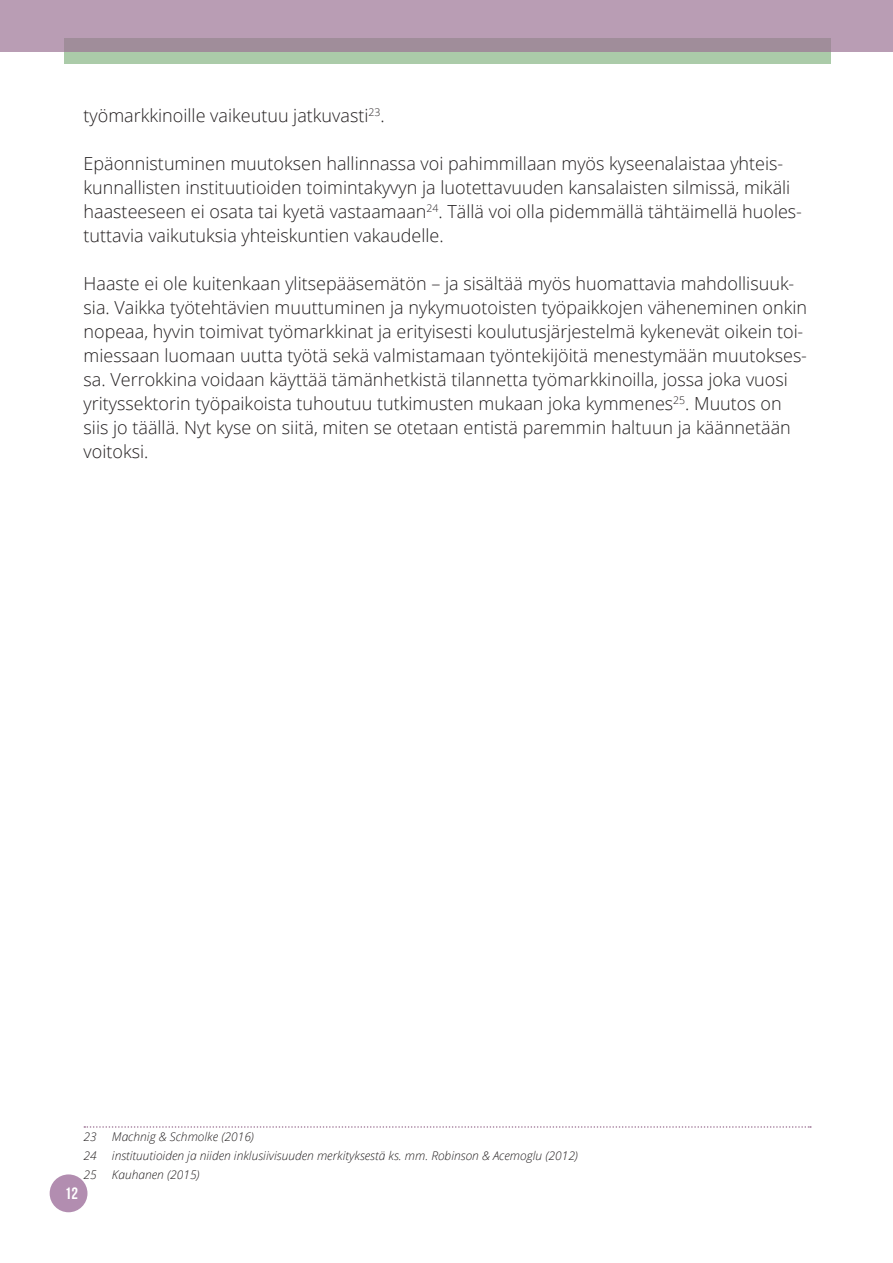
<style>
.page{position:relative;width:893px;height:1263px;background:#fff}
.page>*{position:absolute;margin:0;border:0;box-sizing:border-box;transform-origin:0 0}
.t1{font:300 18px/24px "Open Sans";color:#231f20}
.t2{font:16.5px "Bebas Neue";color:#fff}
.t3{font:italic 300 12px "Open Sans";color:#231f20}
</style>
<div class="page">
<svg style="left:84px;top:1126px;width:727px;height:2px"></svg>
<div style="left:50px;top:1174px;width:37px;height:38px;background:#b28db0;border-radius:50%"></div>
<div style="left:64px;top:38px;width:766px;height:26px;background:#abcba9"></div>
<div style="left:0;top:0;width:893px;height:51px;background:linear-gradient(to bottom,#c0a2bc,#a791a1)"></div>
<p class="t1" style="left:84px;top:103px;width:303px">työmarkkinoille vaikeutuu jatkuvasti<sup>23</sup>.</p>
<p class="t1" style="left:84px;top:151px;width:720px">Epäonnistuminen muutoksen hallinnassa voi pahimmillaan myös kyseenalaistaa yhteis&shy;kunnallisten instituutioiden toimintakyvyn ja luotettavuuden kansalaisten silmissä, mikäli haasteeseen ei osata tai kyetä vastaamaan<sup>24</sup>. Tällä voi olla pidemmällä tähtäimellä huoles&shy;tuttavia vaikutuksia yhteiskuntien vakaudelle.</p>
<p class="t1" style="left:84px;top:271px;width:725px">Haaste ei ole kuitenkaan ylitsepääsemätön – ja sisältää myös huomattavia mahdollisuuk&shy;sia. Vaikka työtehtävien muuttuminen ja nykymuotoisten työpaikkojen väheneminen onkin nopeaa, hyvin toimivat työmarkkinat ja erityisesti koulutusjärjestelmä kykenevät oikein toi&shy;miessaan luomaan uutta työtä sekä valmistamaan työntekijöitä menestymään muutokses&shy;sa. Verrokkina voidaan käyttää tämänhetkistä tilannetta työmarkkinoilla, jossa joka vuosi yrityssektorin työpaikoista tuhoutuu tutkimusten mukaan joka kymmenes<sup>25</sup>. Muutos on siis jo täällä. Nyt kyse on siitä, miten se otetaan entistä paremmin haltuun ja käännetään voitoksi.</p>
<p class="t3" style="left:84px;top:1128px;width:15px">23</p>
<p class="t3" style="left:112px;top:1128px;width:144px">Machnig &amp; Schmolke (2016)</p>
<p class="t3" style="left:84px;top:1147px;width:15px">24</p>
<p class="t3" style="left:112px;top:1147px;width:468px">instituutioiden ja niiden inklusiivisuuden merkityksestä ks. mm. Robinson &amp; Acemoglu (2012)</p>
<p class="t3" style="left:84px;top:1166px;width:15px">25</p>
<p class="t3" style="left:112px;top:1166px;width:89px">Kauhanen (2015)</p>
<p class="t2" style="left:65px;top:1184px;width:15px">12</p>
</div>
